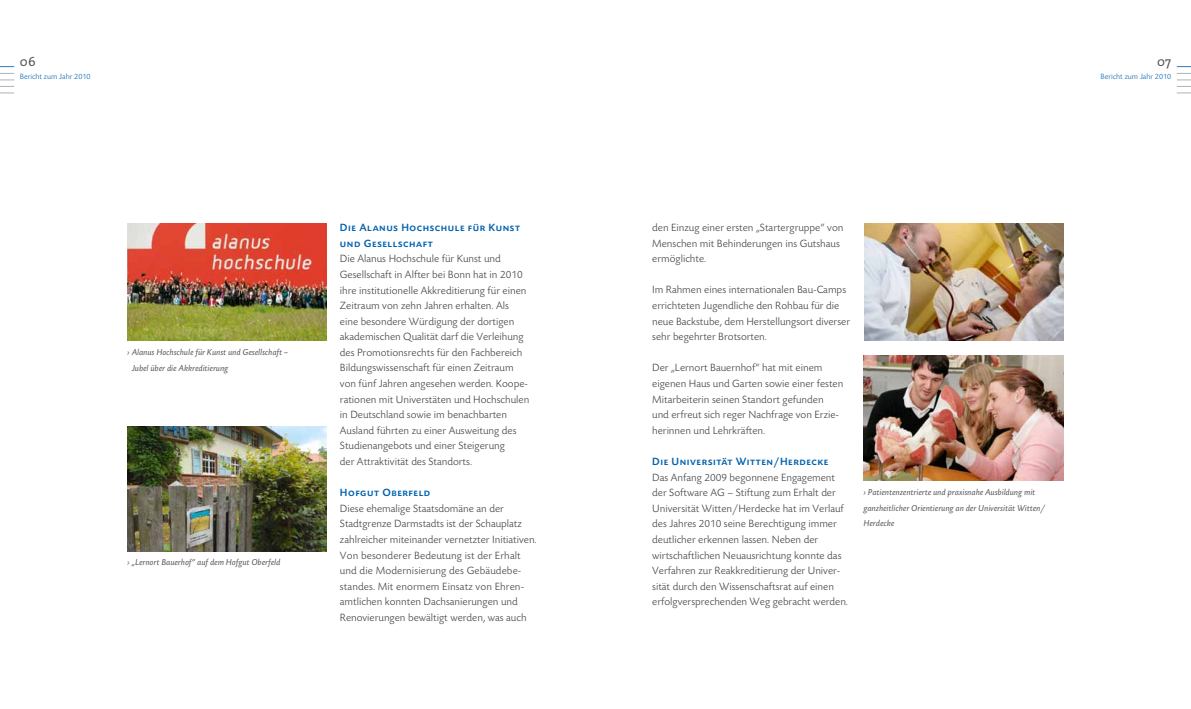
<style>
.page{position:relative;width:1191px;height:709px;background:#fff}
.page>*{position:absolute;margin:0;border:0;box-sizing:border-box;transform-origin:0 0}
.t1{font:13px "The Serif";color:#565656}
.t2{font:300 11px/15.6px "Today SB";color:#3b3b3a}
.t3{font:11px/15.6px "Today SB Caps Med";letter-spacing:.05em;color:#0061ad}
.t4{font:italic 9px/15.6px "Today SB";color:#565656}
.t5{font:300 8px "Today SB";color:#0061ad}
</style>
<div class="page">
<svg style="left:0;top:66px;width:14px;height:1px"></svg>
<svg style="left:0;top:73px;width:14px;height:7px"></svg>
<svg style="left:0;top:86px;width:14px;height:7px"></svg>
<svg style="left:1176px;top:66px;width:15px;height:1px"></svg>
<svg style="left:1176px;top:73px;width:15px;height:7px"></svg>
<svg style="left:1176px;top:86px;width:15px;height:7px"></svg>
<img style="left:128px;top:426px;width:199px;height:125px">
<img style="left:864px;top:223px;width:199px;height:117px">
<img style="left:864px;top:356px;width:199px;height:124px">
<img style="left:128px;top:223px;width:198px;height:117px">
<p class="t1" style="left:20px;top:51px;width:17px">06</p>
<p class="t5" style="left:20px;top:72px;width:72px">Bericht zum Jahr 2010</p>
<p class="t4" style="left:132px;top:344px;width:158px;text-indent:-4px">› Alanus Hochschule für Kunst und Gesellschaft –<br>Jubel über die Akkreditierung</p>
<p class="t4" style="left:128px;top:555px;width:155px">› „Lernort Bauerhof“ auf dem Hofgut Oberfeld</p>
<p class="t3" style="left:340px;top:220px;width:182px">Die Alanus Hochschule für Kunst und Gesellschaft</p>
<p class="t2" style="left:340px;top:251px;width:191px">Die Alanus Hochschule für Kunst und Gesellschaft in Alfter bei Bonn hat in 2010 ihre institutionelle Akkreditierung für einen Zeitraum von zehn Jahren erhalten. Als eine besondere Würdigung der dortigen akademischen Qualität darf die Verleihung des Promotionsrechts für den Fachbereich Bildungswissenschaft für einen Zeitraum von fünf Jahren angesehen werden. Koope&shy;rationen mit Universtäten und Hochschulen in Deutschland sowie im benachbarten Ausland führten zu einer Ausweitung des Studienangebots und einer Steigerung<br>der Attraktivität des Standorts.</p>
<p class="t3" style="left:340px;top:485px;width:92px">Hofgut Oberfeld</p>
<p class="t2" style="left:340px;top:501px;width:198px">Diese ehemalige Staatsdomäne an der Stadtgrenze Darmstadts ist der Schauplatz zahlreicher miteinander vernetzter Initiativen.<br>Von besonderer Bedeutung ist der Erhalt und die Modernisierung des Gebäudebe&shy;standes. Mit enormem Einsatz von Ehren&shy;amtlichen konnten Dachsanierungen und Renovierungen bewältigt werden, was auch</p>
<p class="t1" style="left:1157px;top:51px;width:16px">07</p>
<p class="t5" style="left:1100px;top:72px;width:72px">Bericht zum Jahr 2010</p>
<p class="t2" style="left:652px;top:220px;width:193px">den Einzug einer ersten „Startergruppe“ von<br>Menschen mit Behinderungen ins Gutshaus ermöglichte.</p>
<p class="t2" style="left:652px;top:282px;width:199px">Im Rahmen eines internationalen Bau-Camps errichteten Jugendliche den Rohbau für die neue Backstube, dem Herstellungsort diverser sehr begehrter Brotsorten.</p>
<p class="t2" style="left:652px;top:360px;width:193px">Der „Lernort Bauernhof“ hat mit einem eigenen Haus und Garten sowie einer festen Mitarbeiterin seinen Standort gefunden<br>und erfreut sich reger Nachfrage von Erzie&shy;herinnen und Lehrkräften.</p>
<p class="t3" style="left:652px;top:454px;width:178px">Die Universität Witten/Herdecke</p>
<p class="t2" style="left:652px;top:469px;width:197px">Das Anfang 2009 begonnene Engagement der Software AG – Stiftung zum Erhalt der Universität Witten/Herdecke hat im Verlauf des Jahres 2010 seine Berechtigung immer deutlicher erkennen lassen. Neben der wirtschaftlichen Neuausrichtung konnte das Verfahren zur Reakkreditierung der Univer&shy;sität durch den Wissenschaftsrat auf einen erfolgversprechenden Weg gebracht werden.</p>
<p class="t4" style="left:864px;top:485px;width:183px">› Patientenzentrierte und praxisnahe Ausbildung mit ganzheitlicher Orientierung an der Universität Witten/<br>Herdecke</p>
</div>
